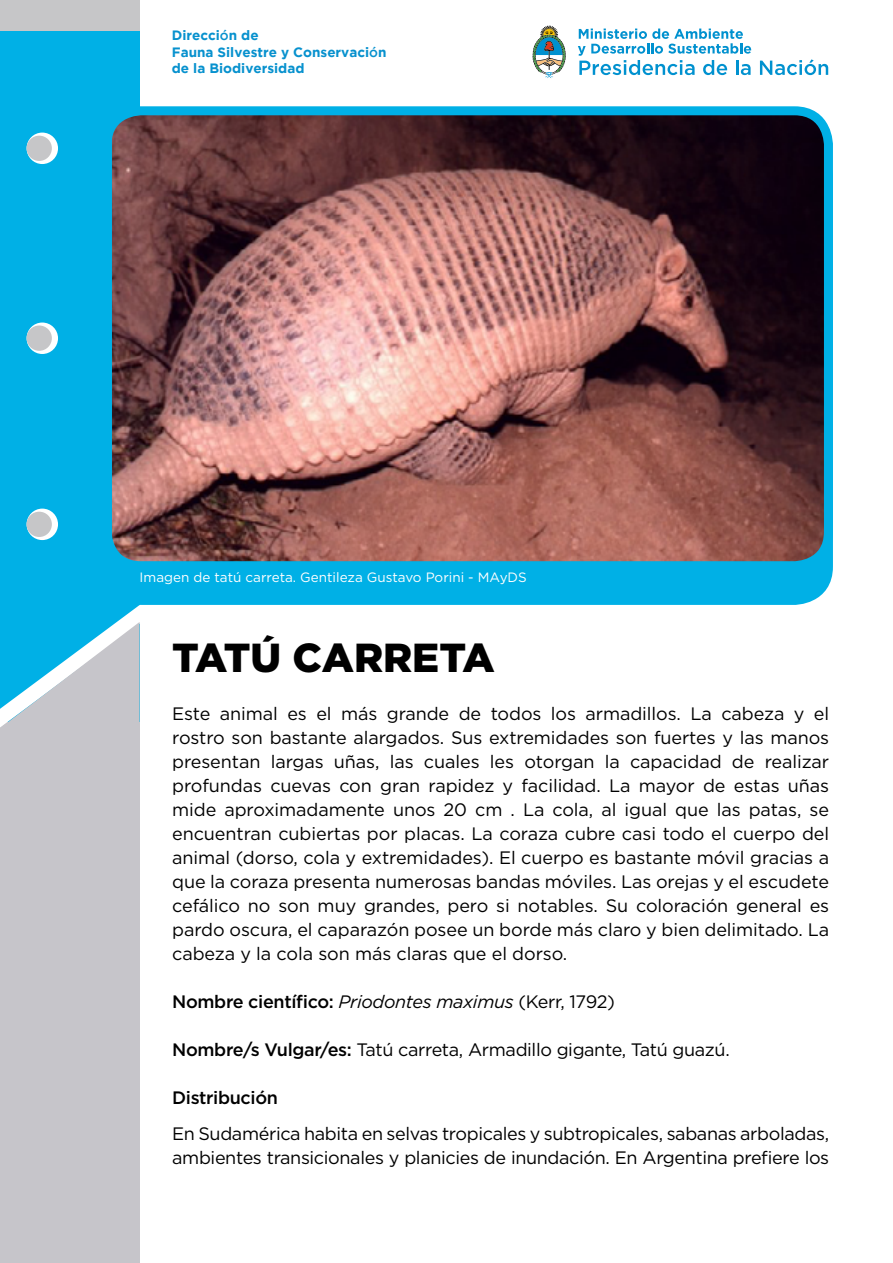
<style>
.page{position:relative;width:893px;height:1263px;background:#fff}
.page>*{position:absolute;margin:0;border:0;box-sizing:border-box;transform-origin:0 0}
.t1{font:900 40.5px "Gotham";color:#000}
.t2{font:18px/24px "Gotham";letter-spacing:-.02em;color:#000;text-align:justify}
.t3{font:500 18px "Gotham";letter-spacing:-.02em;color:#000}
.t4{font:700 13.5px "Gotham";color:#0791ce}
.t5{font:13.5px "Gotham";color:#fff}
.s1{font-weight:500}
.s2{font-weight:400;font-style:italic}
.s3{font-weight:400}
</style>
<div class="page">
<div style="left:0;top:15px;width:140px;height:708px;background:#00b0e6"></div>
<div style="left:0;top:0;width:140px;height:30px;background:#c6c6c8"></div>
<div style="left:0;top:723px;width:140px;height:540px;background:#c6c5ca"></div>
<div style="left:107px;top:143px;width:721px;height:457px;background:#00b0e6;border-radius:34px"></div>
<div style="left:103px;top:138px;width:730px;height:467px;border:9px solid #00b0e6;border-radius:34px"></div>
<img style="left:112px;top:116px;width:716px;height:450px">
<div style="left:103px;top:106px;width:730px;height:464px;border:9px solid #00b0e6;border-radius:34px"></div>
<svg style="left:578px;top:29px;width:173px;height:46px"></svg>
<svg style="left:760px;top:59px;width:68px;height:16px"></svg>
<svg style="left:533px;top:26px;width:33px;height:52px"></svg>
<svg style="left:0;top:590px;width:165px;height:137px"></svg>
<div style="left:27px;top:133px;width:31px;height:31px;background:#fff;border-radius:50%"></div>
<div style="left:27px;top:136px;width:25px;height:25px;background:#c6c6c8;border-radius:50%"></div>
<svg style="left:27px;top:509px;width:31px;height:31px"></svg>
<div style="left:27px;top:322px;width:31px;height:32px;background:#fff;border-radius:50%"></div>
<div style="left:27px;top:325px;width:25px;height:26px;background:#c6c6c8;border-radius:50%"></div>
<div style="left:27px;top:512px;width:25px;height:25px;background:#c6c6c8;border-radius:50%"></div>
<p class="t4" style="left:172px;top:28px;width:88px">Direcci<span class="s1">ó</span>n de</p>
<p class="t4" style="left:172px;top:44px;width:216px">Fauna Silvestre y Conservaci<span class="s1">ó</span>n</p>
<p class="t4" style="left:172px;top:60px;width:134px">de la Biodiversidad</p>
<p class="t5" style="left:140px;top:569px;width:389px">Imagen de tatú carreta. Gentileza Gustavo Porini - MAyDS</p>
<p class="t1" style="left:172px;top:630px;width:324px">TATÚ CARRETA</p>
<p class="t2" style="left:172px;top:702px;width:658px">Este animal es el más grande de todos los armadillos. La cabeza y el rostro son bastante alargados. Sus extremidades son fuertes y las manos presentan largas uñas, las cuales les otorgan la capacidad de realizar profundas cuevas con gran rapidez y facilidad. La mayor de estas uñas mide aproximadamente unos 20 cm . La cola, al igual que las patas, se encuentran cubiertas por placas. La coraza cubre casi todo el cuerpo del animal (dorso, cola y extremidades). El cuerpo es bastante móvil gracias a que la coraza presenta numerosas bandas móviles. Las orejas y el escudete cefálico no son muy grandes, pero si notables. Su coloración general es pardo oscura, el caparazón posee un borde más claro y bien delimitado. La cabeza y la cola son más claras que el dorso.</p>
<p class="t3" style="left:172px;top:990px;width:444px">Nombre científico: <span class="s2">Priodontes maximus</span> <span class="s3">(Kerr, 1792)</span></p>
<p class="t2" style="left:172px;top:1038px;width:559px"><span class="s1">Nombre/s Vulgar/es:</span> Tatú carreta, Armadillo gigante, Tatú guazú.</p>
<p class="t3" style="left:172px;top:1086px;width:107px">Distribución</p>
<p class="t2" style="left:172px;top:1122px;width:659px">En Sudamérica habita en selvas tropicales y subtropicales, sabanas arboladas, ambientes transicionales y planicies de inundación. En Argentina prefiere los</p>
</div>
